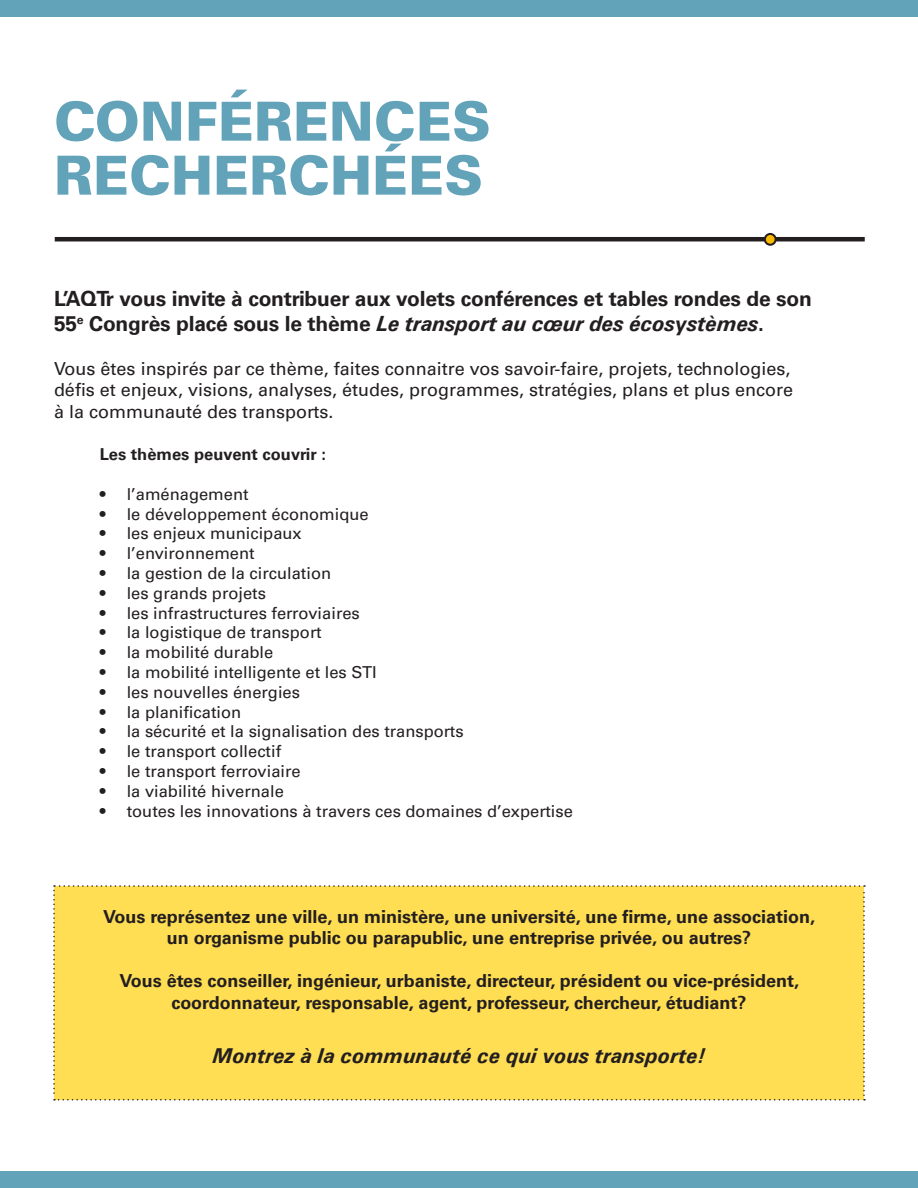
<style>
.page{position:relative;width:918px;height:1188px;background:#fff}
.page>*{position:absolute;margin:0;border:0;box-sizing:border-box;transform-origin:0 0}
.t1{font:900 54px/54px "Univers";color:#63a3b9}
.t2{font:700 21px/25.2px "Univers 65";letter-spacing:-.01em;color:#231f20}
.t3{font:italic 700 20.55px "Univers LT";color:#231f20}
.t4{font:700 18px/21.6px "Univers 65";color:#231f20;text-align:center}
.t5{font:18px/21.6px "Univers LT Pro 55 Roman";color:#231f20}
.t6{font:16.5px "Univers LT Pro 55 Roman";color:#231f20}
.t7{font:700 16.5px "Univers 65";color:#231f20}
.s1{font-family:"Univers LT";font-style:italic}
</style>
<div class="page">
<div style="left:53px;top:885px;width:812px;height:216px;background:#ffde54"></div>
<hr style="left:55px;top:237px;width:810px;height:4px;background:#231f20">
<div style="left:765px;top:234px;width:11px;height:11px;background:#fbba00;border-radius:50%"></div>
<div style="left:764px;top:233px;width:13px;height:13px;border:2px solid #231f20;border-radius:50%"></div>
<div style="left:0;top:0;width:918px;height:17px;background:#63a3b9"></div>
<div style="left:0;top:1171px;width:918px;height:17px;background:#63a3b9"></div>
<p class="t1" style="left:54px;top:94px;width:438px">CONFÉRENCES<br>RECHERCHÉES</p>
<p class="t2" style="left:54px;top:286px;width:759px">L’AQTr vous invite à contribuer aux volets conférences et tables rondes de son<br>55<sup>e</sup> Congrès placé sous le thème <span class="s1">Le transport au cœur des écosystèmes</span>.</p>
<p class="t5" style="left:54px;top:357px;width:741px">Vous êtes inspirés par ce thème, faites connaitre vos savoir-faire, projets, technologies, défis et enjeux, visions, analyses, études, programmes, stratégies, plans et plus encore à la communauté des transports.</p>
<p class="t7" style="left:100px;top:445px;width:228px">Les thèmes peuvent couvrir :</p>
<p class="t6" style="left:100px;top:483px;width:150px">• l’aménagement</p>
<p class="t6" style="left:100px;top:502px;width:271px">• le développement économique</p>
<p class="t6" style="left:100px;top:522px;width:204px">• les enjeux municipaux</p>
<p class="t6" style="left:100px;top:542px;width:157px">• l’environnement</p>
<p class="t6" style="left:100px;top:562px;width:233px">• la gestion de la circulation</p>
<p class="t6" style="left:100px;top:582px;width:168px">• les grands projets</p>
<p class="t6" style="left:100px;top:601px;width:262px">• les infrastructures ferroviaires</p>
<p class="t6" style="left:100px;top:621px;width:223px">• la logistique de transport</p>
<p class="t6" style="left:100px;top:641px;width:175px">• la mobilité durable</p>
<p class="t6" style="left:100px;top:661px;width:278px">• la mobilité intelligente et les STI</p>
<p class="t6" style="left:100px;top:681px;width:202px">• les nouvelles énergies</p>
<p class="t6" style="left:100px;top:700px;width:143px">• la planification</p>
<p class="t6" style="left:100px;top:720px;width:365px">• la sécurité et la signalisation des transports</p>
<p class="t6" style="left:100px;top:740px;width:183px">• le transport collectif</p>
<p class="t6" style="left:100px;top:760px;width:203px">• le transport ferroviaire</p>
<p class="t6" style="left:100px;top:780px;width:186px">• la viabilité hivernale</p>
<p class="t6" style="left:100px;top:799px;width:475px">• toutes les innovations à travers ces domaines d’expertise</p>
<p class="t4" style="left:103px;top:906px;width:714px">Vous représentez une ville, un ministère, une université, une firme, une association, un organisme public ou parapublic, une entreprise privée, ou autres?</p>
<p class="t4" style="left:119px;top:970px;width:681px">Vous êtes conseiller, ingénieur, urbaniste, directeur, président ou vice-président, coordonnateur, responsable, agent, professeur, chercheur, étudiant?</p>
<p class="t3" style="left:213px;top:1043px;width:494px">Montrez à la communauté ce qui vous transporte!</p>
</div>
